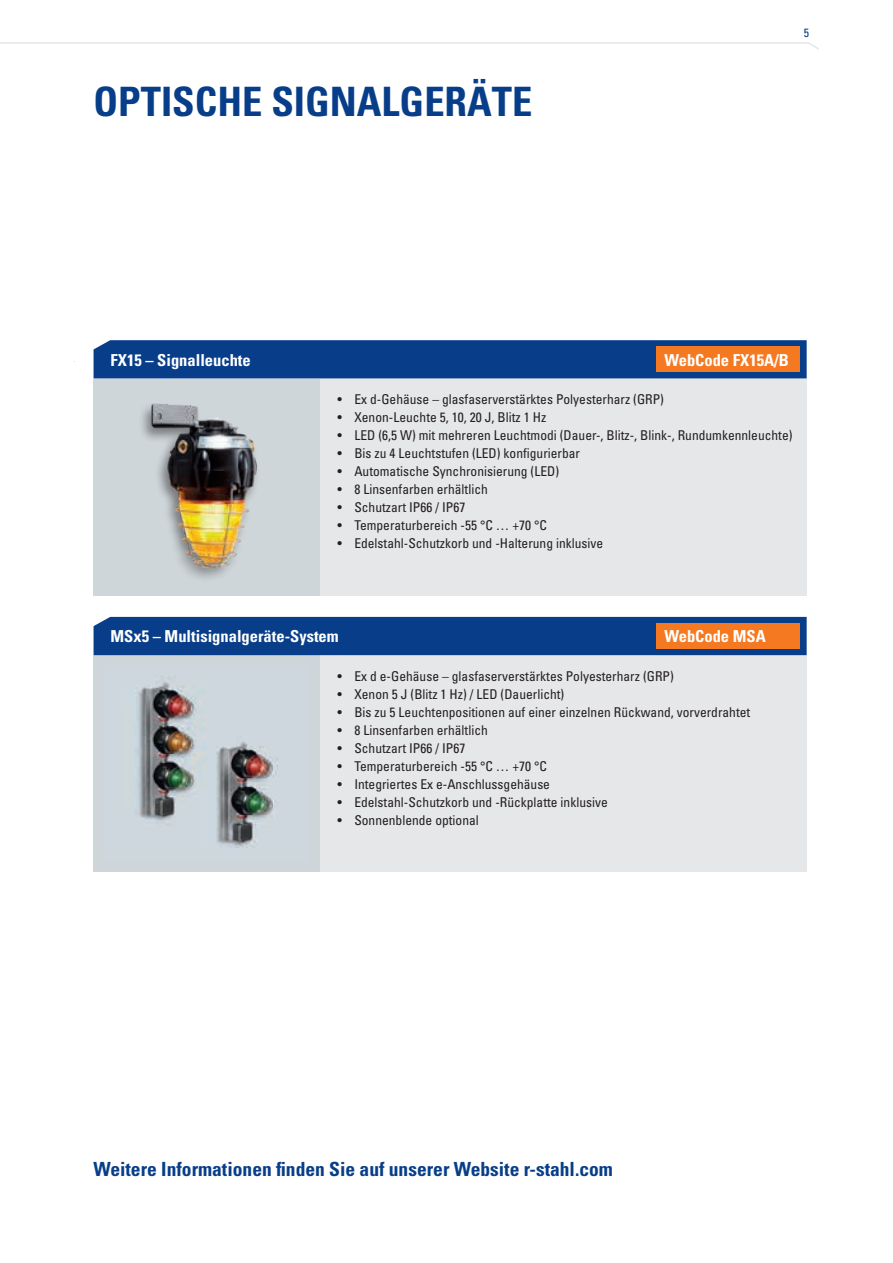
<style>
.page{position:relative;width:893px;height:1263px;background:#fff}
.page>*{position:absolute;margin:0;border:0;box-sizing:border-box;transform-origin:0 0}
.t1{font:700 condensed 40.5px "Univers";color:#083e89}
.t2{font:700 condensed 19.5px "Univers";color:#083e89}
.t3{font:700 condensed 16.5px "Univers";color:#fff}
.t4{font:condensed 13.5px "Univers";color:#231f20}
.t5{font:condensed 12px "Univers";color:#083e89}
</style>
<div class="page">
<svg style="left:0;top:42px;width:819px;height:8px"></svg>
<div style="left:94px;top:379px;width:713px;height:216px;background:#e6e7e9"></div>
<div style="left:94px;top:379px;width:226px;height:216px;background:#ced6da"></div>
<img style="left:142px;top:403px;width:115px;height:176px">
<div style="left:94px;top:340px;width:713px;height:38px;background:#083e89"></div>
<div style="left:94px;top:655px;width:713px;height:217px;background:#e6e7e9"></div>
<div style="left:94px;top:655px;width:226px;height:217px;background:#ced6da"></div>
<img style="left:135px;top:682px;width:143px;height:166px">
<div style="left:94px;top:617px;width:713px;height:38px;background:#083e89"></div>
<div style="left:656px;top:347px;width:143px;height:25px;background:#f47921"></div>
<div style="left:656px;top:623px;width:143px;height:25px;background:#f47921"></div>
<h1 class="t1" style="left:94px;top:77px;width:440px">OPTISCHE SIGNALGERÄTE</h1>
<p class="t5" style="left:804px;top:25px;width:7px">5</p>
<p class="t3" style="left:111px;top:350px;width:142px">FX15 – Signalleuchte</p>
<p class="t3" style="left:664px;top:350px;width:126px">WebCode FX15A/B</p>
<p class="t4" style="left:337px;top:391px;width:328px">• Ex d-Gehäuse – glasfaserverstärktes Polyesterharz (GRP)</p>
<p class="t4" style="left:337px;top:409px;width:210px">• Xenon-Leuchte 5, 10, 20 J, Blitz 1 Hz</p>
<p class="t4" style="left:337px;top:427px;width:457px">• LED (6,5 W) mit mehreren Leuchtmodi (Dauer-, Blitz-, Blink-, Rundumkennleuchte)</p>
<p class="t4" style="left:337px;top:445px;width:244px">• Bis zu 4 Leuchtstufen (LED) konfigurierbar</p>
<p class="t4" style="left:337px;top:463px;width:223px">• Automatische Synchronisierung (LED)</p>
<p class="t4" style="left:337px;top:481px;width:152px">• 8 Linsenfarben erhältlich</p>
<p class="t4" style="left:337px;top:499px;width:130px">• Schutzart IP66 / IP67</p>
<p class="t4" style="left:337px;top:517px;width:211px">• Temperaturbereich -55 °C … +70 °C</p>
<p class="t4" style="left:337px;top:535px;width:267px">• Edelstahl-Schutzkorb und -Halterung inklusive</p>
<p class="t3" style="left:111px;top:626px;width:230px">MSx5 – Multisignalgeräte-System</p>
<p class="t3" style="left:664px;top:626px;width:103px">WebCode MSA</p>
<p class="t4" style="left:337px;top:667px;width:338px">• Ex d e-Gehäuse – glasfaserverstärktes Polyesterharz (GRP)</p>
<p class="t4" style="left:337px;top:685px;width:228px">• Xenon 5 J (Blitz 1 Hz) / LED (Dauerlicht)</p>
<p class="t4" style="left:337px;top:703px;width:414px">• Bis zu 5 Leuchtenpositionen auf einer einzelnen Rückwand, vorverdrahtet</p>
<p class="t4" style="left:337px;top:721px;width:152px">• 8 Linsenfarben erhältlich</p>
<p class="t4" style="left:337px;top:739px;width:130px">• Schutzart IP66 / IP67</p>
<p class="t4" style="left:337px;top:757px;width:211px">• Temperaturbereich -55 °C … +70 °C</p>
<p class="t4" style="left:337px;top:775px;width:214px">• Integriertes Ex e-Anschlussgehäuse</p>
<p class="t4" style="left:337px;top:793px;width:272px">• Edelstahl-Schutzkorb und -Rückplatte inklusive</p>
<p class="t4" style="left:337px;top:811px;width:143px">• Sonnenblende optional</p>
<h2 class="t2" style="left:94px;top:1157px;width:521px">Weitere Informationen finden Sie auf unserer Website r-stahl.com</h2>
</div>
